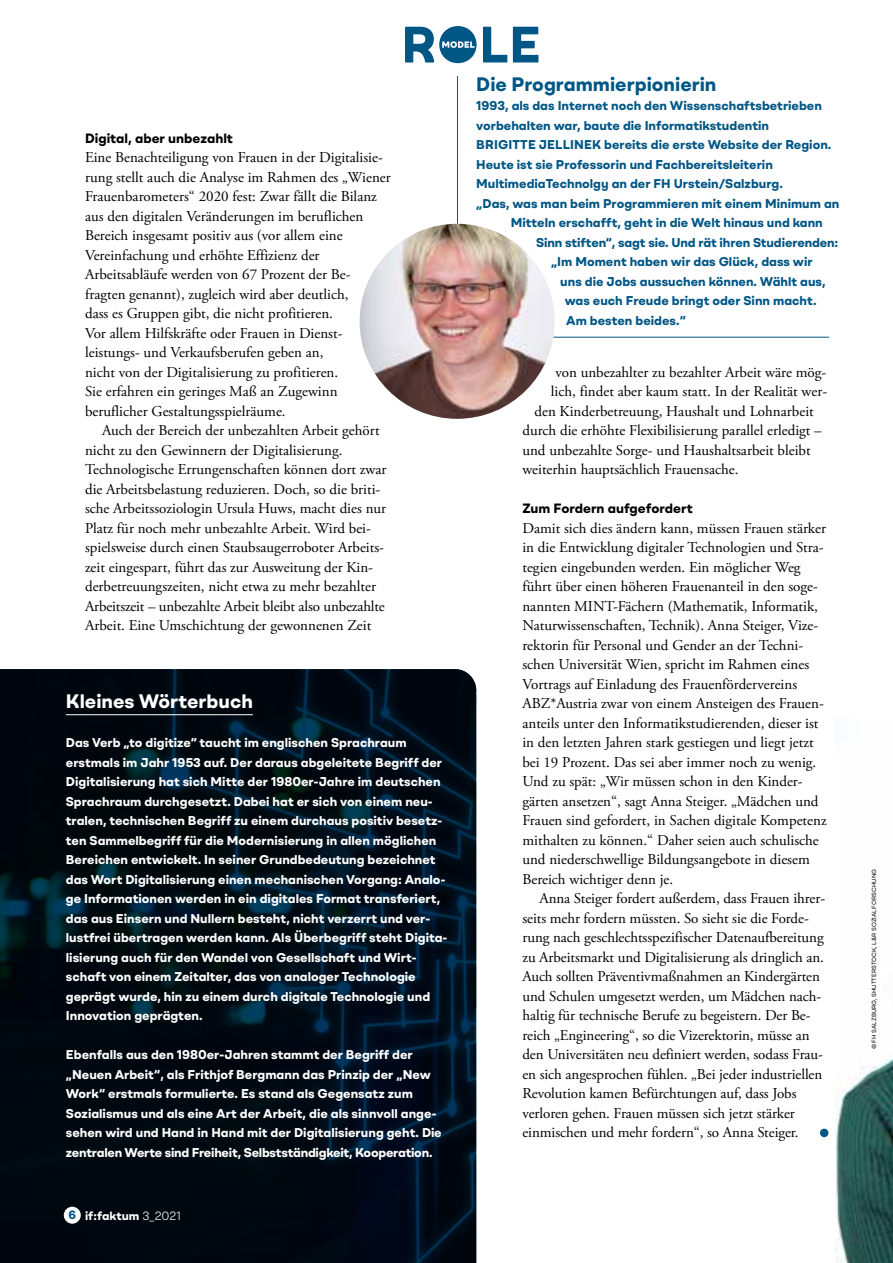
<style>
.page{position:relative;width:893px;height:1263px;background:#fff}
.page>*{position:absolute;margin:0;border:0;box-sizing:border-box;transform-origin:0 0}
.Kasten_Head{font:700 19.5px "BR Omny";color:#005685}
.Kasten_Head-2{font:700 19.5px "BR Omny";color:#fff}
.Lauftext{font:15px/19.5px "Adobe Garamond Pro";color:#000}
.Lauftext_ohne{font:15px/19.5px "Adobe Garamond Pro";color:#000}
.Zwiti{font:700 13.5px "BR Omny";color:#000}
.Kasten_LT_Mager{font:700 12.75px/19.5px "BR Omny";color:#fff}
.Kasten_LT_Fett{font:700 12.75px "BR Omny";color:#005685}
.t1{font:700 12px "BR Omny";color:#fff}
.Pagina{font:700 12px "BR Omny";color:#005685}
.Credit{font:6px "BR Omny";letter-spacing:.01em;color:#000}
.s1{font-weight:300}
</style>
<div class="page">
<img style="left:0;top:669px;width:476px;height:594px">
<div style="left:820px;top:1129px;width:8px;height:8px;background:#005685;border-radius:50%"></div>
<div style="left:64px;top:1207px;width:17px;height:17px;background:#fff;border-radius:50%"></div>
<svg style="left:405px;top:27px;width:29px;height:36px"></svg>
<div style="left:439px;top:26px;width:38px;height:37px;background:#005685;border-radius:50%"></div>
<svg style="left:483px;top:27px;width:24px;height:36px"></svg>
<svg style="left:513px;top:27px;width:25px;height:36px"></svg>
<svg style="left:442px;top:41px;width:33px;height:7px"></svg>
<svg style="left:457px;top:76px;width:373px;height:262px"></svg>
<hr style="left:66px;top:714px;width:187px;height:1px;background:#fff">
<img style="left:360px;top:224px;width:195px;height:195px;border-radius:97px">
<img style="left:835px;top:1058px;width:58px;height:205px">
<p class="Zwiti" style="left:85px;top:129px;width:149px">Digital, aber unbezahlt</p>
<p class="Lauftext_ohne" style="left:85px;top:148px;width:307px">Eine Benachteiligung von Frauen in der Digitalisie&shy;rung stellt auch die Analyse im Rahmen des „Wiener Frauenbarometers“ 2020 fest: Zwar fällt die Bilanz aus den digitalen Veränderungen im beruflichen Bereich insgesamt positiv aus (vor allem eine Vereinfachung und erhöhte Effizienz der Arbeitsabläufe werden von 67 Prozent der Be&shy;fragten genannt), zugleich wird aber deutlich,<br>dass es Gruppen gibt, die nicht profitieren.<br>Vor allem Hilfskräfte oder Frauen in Dienst&shy;leistungs- und Verkaufsberufen geben an,<br>nicht von der Digitalisierung zu profitieren.<br>Sie erfahren ein geringes Maß an Zugewinn beruflicher Gestaltungsspielräume.</p>
<p class="Lauftext" style="left:85px;top:421px;width:303px;text-indent:17px">Auch der Bereich der unbezahlten Arbeit gehört nicht zu den Gewinnern der Digitalisierung.<br>Technologische Errungenschaften können dort zwar die Arbeitsbelastung reduzieren. Doch, so die briti&shy;sche Arbeitssoziologin Ursula Huws, macht dies nur Platz für noch mehr unbezahlte Arbeit. Wird bei&shy;spielsweise durch einen Staubsaugerroboter Arbeits&shy;zeit eingespart, führt das zur Ausweitung der Kin&shy;derbetreuungszeiten, nicht etwa zu mehr bezahlter Arbeitszeit – unbezahlte Arbeit bleibt also unbezahlte Arbeit. Eine Umschichtung der gewonnenen Zeit</p>
<p class="Kasten_Head-2" style="left:66px;top:688px;width:189px">Kleines Wörterbuch</p>
<p class="Kasten_LT_Mager" style="left:66px;top:732px;width:383px">Das Verb „to digitize“ taucht im englischen Sprachraum erstmals im Jahr 1953 auf. Der daraus abgeleitete Begriff der Digitalisierung hat sich Mitte der 1980er-Jahre im deutschen Sprachraum durchgesetzt. Dabei hat er sich von einem neu&shy;tralen, technischen Begriff zu einem durchaus positiv besetz&shy;ten Sammelbegriff für die Modernisierung in allen möglichen Bereichen entwickelt. In seiner Grundbedeutung bezeichnet das Wort Digitalisierung einen mechanischen Vorgang: Analo&shy;ge Informationen werden in ein digitales Format transferiert, das aus Einsern und Nullern besteht, nicht verzerrt und ver&shy;lustfrei übertragen werden kann. Als Überbegriff steht Digita&shy;lisierung auch für den Wandel von Gesellschaft und Wirt&shy;schaft von einem Zeitalter, das von analoger Technologie geprägt wurde, hin zu einem durch digitale Technologie und Innovation geprägten.</p>
<p class="Kasten_LT_Mager" style="left:66px;top:1044px;width:377px">Ebenfalls aus den 1980er-Jahren stammt der Begriff der „Neuen Arbeit“, als Frithjof Bergmann das Prinzip der „New Work“ erstmals formulierte. Es stand als Gegensatz zum Sozialismus und als eine Art der Arbeit, die als sinnvoll ange&shy;sehen wird und Hand in Hand mit der Digitalisierung geht. Die zentralen Werte sind Freiheit, Selbstständigkeit, Kooperation.</p>
<p class="Pagina" style="left:69px;top:1207px;width:9px">6</p>
<p class="t1" style="left:85px;top:1207px;width:97px">if:faktum <span class="s1">3_2021</span></p>
<p class="Kasten_Head" style="left:476px;top:71px;width:242px">Die Programmierpionierin</p>
<p class="Kasten_LT_Fett" style="left:476px;top:97px;width:347px">1993, als das Internet noch den Wissenschaftsbetrieben</p>
<p class="Kasten_LT_Fett" style="left:476px;top:117px;width:294px">vorbehalten war, baute die Informatikstudentin</p>
<p class="Kasten_LT_Fett" style="left:476px;top:136px;width:357px">BRIGITTE JELLINEK bereits die erste Website der Region.</p>
<p class="Kasten_LT_Fett" style="left:476px;top:156px;width:298px">Heute ist sie Professorin und Fachbereitsleiterin</p>
<p class="Kasten_LT_Fett" style="left:476px;top:175px;width:308px">MultimediaTechnolgy an der FH Urstein/Salzburg.</p>
<p class="Kasten_LT_Fett" style="left:476px;top:195px;width:365px">„Das, was man beim Programmieren mit einem Minimum an</p>
<p class="Kasten_LT_Fett" style="left:511px;top:214px;width:314px">Mitteln erschafft, geht in die Welt hinaus und kann</p>
<p class="Kasten_LT_Fett" style="left:536px;top:234px;width:304px">Sinn stiften“, sagt sie. Und rät ihren Studierenden:</p>
<p class="Kasten_LT_Fett" style="left:551px;top:253px;width:263px">„Im Moment haben wir das Glück, dass wir</p>
<p class="Kasten_LT_Fett" style="left:560px;top:273px;width:267px">uns die Jobs aussuchen können. Wählt aus,</p>
<p class="Kasten_LT_Fett" style="left:565px;top:292px;width:253px">was euch Freude bringt oder Sinn macht.</p>
<p class="Kasten_LT_Fett" style="left:566px;top:312px;width:121px">Am besten beides.“</p>
<p class="Lauftext" style="left:555px;top:363px;width:272px">von unbezahlter zu bezahlter Arbeit wäre mög-</p>
<p class="Lauftext" style="left:551px;top:382px;width:278px">lich, findet aber kaum statt. In der Realität wer-</p>
<p class="Lauftext" style="left:534px;top:402px;width:281px">den Kinderbetreuung, Haushalt und Lohnarbeit</p>
<p class="Lauftext" style="left:522px;top:421px;width:301px">durch die erhöhte Flexibilisierung parallel erledigt –</p>
<p class="Lauftext" style="left:522px;top:441px;width:290px">und unbezahlte Sorge- und Haushaltsarbeit bleibt</p>
<p class="Lauftext" style="left:522px;top:460px;width:218px">weiterhin hauptsächlich Frauensache.</p>
<p class="Zwiti" style="left:522px;top:499px;width:172px">Zum Fordern aufgefordert</p>
<p class="Lauftext" style="left:522px;top:519px;width:306px">Damit sich dies ändern kann, müssen Frauen stärker in die Entwicklung digitaler Technologien und Stra&shy;tegien eingebunden werden. Ein möglicher Weg führt über einen höheren Frauenanteil in den soge&shy;nannten MINT-Fächern (Mathematik, Informatik, Naturwissenschaften, Technik). Anna Steiger, Vize&shy;rektorin für Personal und Gender an der Techni&shy;schen Universität Wien, spricht im Rahmen eines Vortrags auf Einladung des Frauenfördervereins ABZ*Austria zwar von einem Ansteigen des Frauen&shy;anteils unter den Informatikstudierenden, dieser ist in den letzten Jahren stark gestiegen und liegt jetzt bei 19 Prozent. Das sei aber immer noch zu wenig.<br>Und zu spät: „Wir müssen schon in den Kinder&shy;gärten ansetzen“, sagt Anna Steiger. „Mädchen und Frauen sind gefordert, in Sachen digitale Kompetenz mithalten zu können.“ Daher seien auch schulische und niederschwellige Bildungsangebote in diesem Bereich wichtiger denn je.</p>
<p class="Lauftext" style="left:522px;top:889px;width:304px;text-indent:17px">Anna Steiger fordert außerdem, dass Frauen ihrer&shy;seits mehr fordern müssten. So sieht sie die Forde&shy;rung nach geschlechtsspezifischer Datenaufbereitung zu Arbeitsmarkt und Digitalisierung als dringlich an.<br>Auch sollten Präventivmaßnahmen an Kindergärten und Schulen umgesetzt werden, um Mädchen nach&shy;haltig für technische Berufe zu begeistern. Der Be&shy;reich „Engineering“, so die Vizerektorin, müsse an den Universitäten neu definiert werden, sodass Frau&shy;en sich angesprochen fühlen. „Bei jeder industriellen Revolution kamen Befürchtungen auf, dass Jobs verloren gehen. Frauen müssen sich jetzt stärker einmischen und mehr fordern“, so Anna Steiger.</p>
<p class="Credit" style="left:870px;top:1049px;width:182px;rotate:-90deg">© FH SALZBURG, SHUTTERSTOCK, L&amp;R SOZIALFORSCHUNG</p>
</div>
